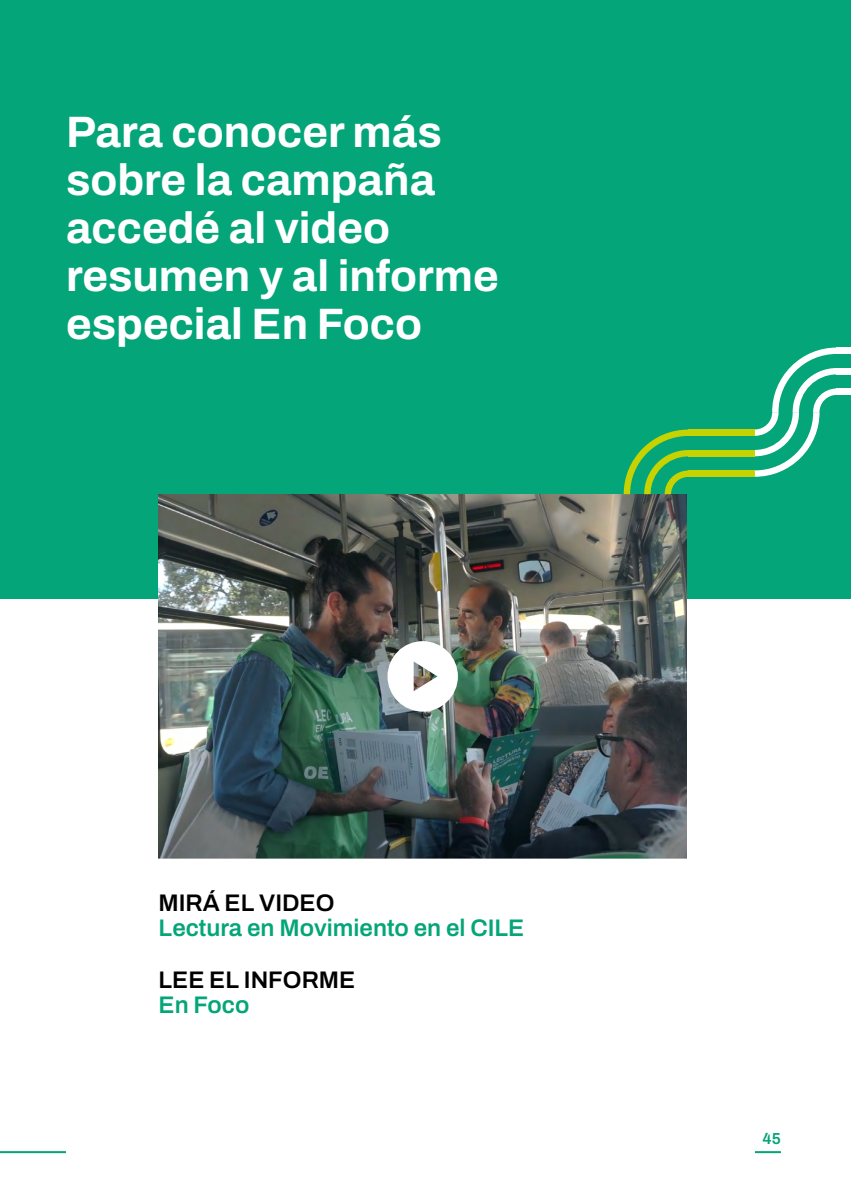
<style>
.page{position:relative;width:851px;height:1191px;background:#fff}
.page>*{position:absolute;margin:0;border:0;box-sizing:border-box;transform-origin:0 0}
.t1{font:700 44px/48px "Archivo";color:#fff}
.t2{font:600 24px "Archivo";color:#04a579}
.t3{font:600 24px "Archivo";color:#000}
.t4{font:600 16px "Archivo";color:#04a579}
</style>
<div class="page">
<hr style="left:754px;top:1151px;width:26px;height:2px;background:#04a579">
<hr style="left:0;top:1151px;width:66px;height:2px;background:#04a579">
<div style="left:0;top:0;width:850px;height:598px;background:#04a579"></div>
<img style="left:159px;top:494px;width:527px;height:364px">
<svg style="left:387px;top:641px;width:71px;height:70px"></svg>
<div style="left:688px;top:429px;width:67px;height:7px;background:#c7d301"></div>
<div style="left:688px;top:450px;width:67px;height:6px;background:#c7d301"></div>
<div style="left:688px;top:470px;width:67px;height:7px;background:#c7d301"></div>
<svg style="left:623px;top:429px;width:65px;height:65px"></svg>
<div style="left:836px;top:347px;width:14px;height:7px;background:#fff"></div>
<div style="left:836px;top:368px;width:14px;height:6px;background:#fff"></div>
<div style="left:836px;top:388px;width:14px;height:7px;background:#fff"></div>
<svg style="left:754px;top:347px;width:82px;height:130px"></svg>
<p class="t1" style="left:66px;top:108px;width:434px">Para conocer más sobre la campaña accedé al video resumen y al informe especial En Foco</p>
<p class="t3" style="left:158px;top:885px;width:177px">MIRÁ EL VIDEO</p>
<p class="t2" style="left:159px;top:910px;width:367px">Lectura en Movimiento en el CILE</p>
<p class="t3" style="left:158px;top:961px;width:198px">LEE EL INFORME</p>
<p class="t2" style="left:159px;top:986px;width:92px">En Foco</p>
<p class="t4" style="left:762px;top:1126px;width:20px">45</p>
</div>
